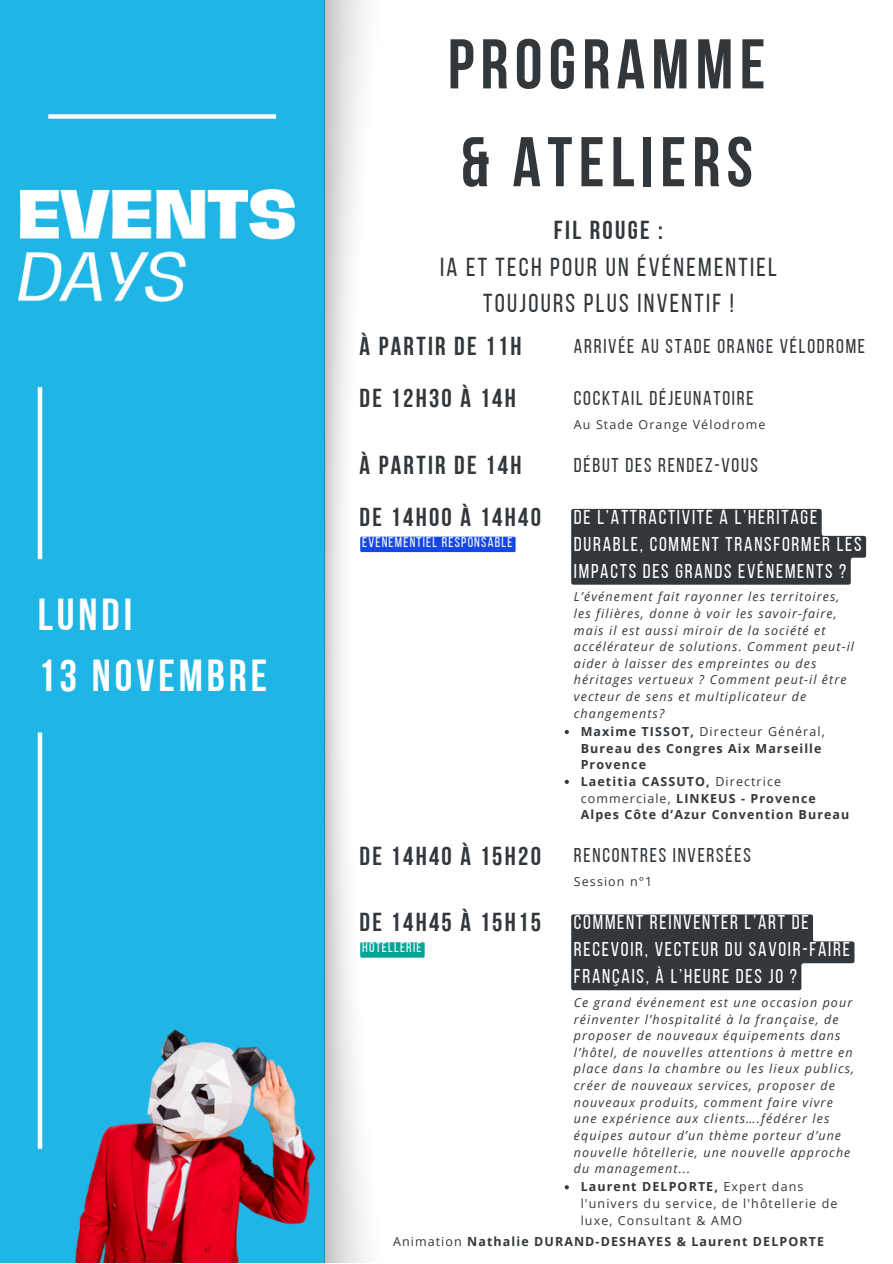
<style>
.page{position:relative;width:893px;height:1264px;background:#fff}
.page>*{position:absolute;margin:0;border:0;box-sizing:border-box;transform-origin:0 0}
.t1{font:70.2px "Bebas Neue Cyrillic";letter-spacing:.09em;color:#32373b}
.t2{font:44.7px "Bebas Neue Cyrillic";letter-spacing:.09em;color:#fff}
.t3{font:25.95px "Bebas Neue Cyrillic";letter-spacing:.09em;color:#32373b}
.t4{font:25.95px "Bebas Neue";letter-spacing:.09em;color:#32373b}
.t5{font:19.95px/27px "Bebas Neue";letter-spacing:.09em;color:#fff}
.t6{font:19.95px "Bebas Neue";letter-spacing:.09em;color:#32373b}
.t7{font:13.95px "Bebas Neue";letter-spacing:.09em;color:#fff}
.t8{font:italic 12.45px/16.6px "Open Sans";letter-spacing:.09em;color:#32373b}
.t9{font:700 12.45px/16.6px "Open Sans";letter-spacing:.09em;color:#32373b}
.t10{font:12.45px/16.6px "Open Sans";letter-spacing:.09em;color:#32373b}
.s1{font-weight:400}
.s2{font-weight:700}
</style>
<div class="page">
<div style="left:0;top:0;width:324px;height:1262px;background:#1fb6e5"></div>
<img style="left:324px;top:0;width:71px;height:1262px">
<div style="left:48px;top:114px;width:228px;height:5px;background:#fff"></div>
<img style="left:17px;top:189px;width:278px;height:113px">
<hr style="left:38px;top:732px;width:4px;height:416px;background:#fff">
<hr style="left:38px;top:387px;width:4px;height:172px;background:#fff">
<img style="left:37px;top:1012px;width:354px;height:249px">
<svg style="left:564px;top:730px;width:5px;height:4px"></svg>
<svg style="left:564px;top:779px;width:5px;height:5px"></svg>
<svg style="left:571px;top:509px;width:295px;height:75px;background:#404549"></svg>
<svg style="left:571px;top:914px;width:283px;height:76px;background:#4b4f53"></svg>
<div style="left:360px;top:536px;width:155px;height:16px;background:#1546e8"></div>
<svg style="left:360px;top:942px;width:64px;height:15px"></svg>
<svg style="left:564px;top:1185px;width:5px;height:4px"></svg>
<p class="t2" style="left:38px;top:596px;width:96px">LUNDI</p>
<p class="t2" style="left:38px;top:658px;width:231px">13 NOVEMBRE</p>
<p class="t1" style="left:447px;top:36px;width:319px">PROGRAMME</p>
<p class="t1" style="left:460px;top:134px;width:294px">&amp; ATELIERS</p>
<p class="t3" style="left:554px;top:220px;width:111px">FIL ROUGE :</p>
<p class="t4" style="left:440px;top:257px;width:338px">IA ET TECH POUR UN ÉVÉNEMENTIEL</p>
<p class="t4" style="left:483px;top:293px;width:252px">TOUJOURS PLUS INVENTIF !</p>
<p class="t3" style="left:359px;top:335px;width:163px">À PARTIR DE 11H</p>
<p class="t6" style="left:574px;top:338px;width:292px">ARRIVÉE AU STADE ORANGE VÉLODROME</p>
<p class="t3" style="left:359px;top:388px;width:158px">DE 12H30 À 14H</p>
<p class="t6" style="left:574px;top:390px;width:181px">COCKTAIL DÉJEUNATOIRE</p>
<p class="t3" style="left:359px;top:454px;width:163px">À PARTIR DE 14H</p>
<p class="t3" style="left:359px;top:506px;width:183px">DE 14H00 À 14H40</p>
<p class="t7" style="left:362px;top:536px;width:152px">ÉVÉNEMENTIEL RESPONSABLE</p>
<p class="t3" style="left:359px;top:845px;width:183px">DE 14H40 À 15H20</p>
<p class="t3" style="left:359px;top:912px;width:183px">DE 14H45 À 15H15</p>
<p class="t7" style="left:362px;top:941px;width:61px">HÔTELLERIE</p>
<p class="t10" style="left:574px;top:415px;width:193px">Au Stade Orange Vélodrome</p>
<p class="t6" style="left:574px;top:456px;width:186px">DÉBUT DES RENDEZ-VOUS</p>
<p class="t5" style="left:574px;top:505px;width:289px">DE L’ATTRACTIVITÉ À L’HÉRITAGE<br>DURABLE, COMMENT TRANSFORMER LES<br>IMPACTS DES GRANDS EVÉNEMENTS ?</p>
<p class="t8" style="left:574px;top:588px;width:282px">L’événement fait rayonner les territoires, les filières, donne à voir les savoir-faire, mais il est aussi miroir de la société et accélérateur de solutions. Comment peut-il aider à laisser des empreintes ou des héritages vertueux ? Comment peut-il être vecteur de sens et multiplicateur de changements?</p>
<p class="t9" style="left:580px;top:723px;width:245px">Maxime TISSOT, <span class="s1">Directeur Général,<br></span>Bureau des Congres Aix Marseille<br>Provence</p>
<p class="t9" style="left:580px;top:772px;width:270px">Laetitia CASSUTO, <span class="s1">Directrice commerciale,</span> LINKEUS - Provence<br>Alpes Côte d’Azur Convention Bureau</p>
<p class="t6" style="left:574px;top:847px;width:178px">RENCONTRES INVERSÉES</p>
<p class="t10" style="left:574px;top:873px;width:80px">Session n°1</p>
<p class="t5" style="left:574px;top:910px;width:277px">COMMENT RÉINVENTER L’ART DE<br>RECEVOIR, VECTEUR DU SAVOIR-FAIRE<br>FRANÇAIS, À L’HEURE DES JO ?</p>
<p class="t8" style="left:574px;top:993px;width:282px">Ce grand événement est une occasion pour réinventer l’hospitalité à la française, de proposer de nouveaux équipements dans l’hôtel, de nouvelles attentions à mettre en place dans la chambre ou les lieux publics, créer de nouveaux services, proposer de nouveaux produits, comment faire vivre une expérience aux clients….fédérer les équipes autour d’un thème porteur d’une nouvelle hôtellerie, une nouvelle approche du management...</p>
<p class="t10" style="left:580px;top:1178px;width:258px"><span class="s2">Laurent DELPORTE,</span> Expert dans l'univers du service, de l'hôtellerie de luxe, Consultant &amp; AMO</p>
<p class="t9" style="left:393px;top:1232px;width:432px"><span class="s1">Animation</span> Nathalie DURAND-DESHAYES &amp; Laurent DELPORTE</p>
</div>
